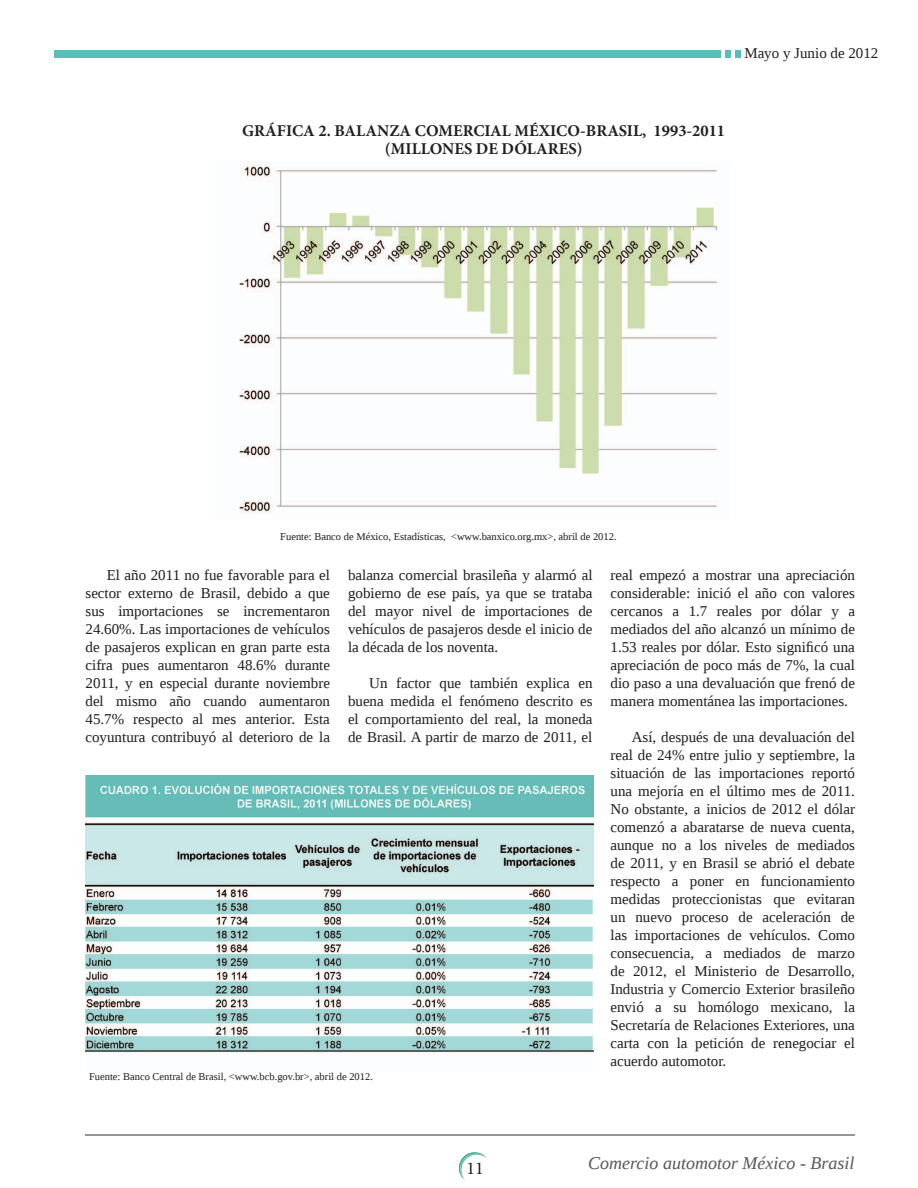
<style>
.page{position:relative;width:918px;height:1188px;background:#fff}
.page>*{position:absolute;margin:0;border:0;box-sizing:border-box;transform-origin:0 0}
.t1{font:italic 18px "Liberation Serif";color:#57585a}
.t2{font:18px "Minion Pro";color:#231f20}
.t3{font:700 16.5px/18px "Minion Pro";color:#231f20;text-align:center}
.t4{font:15px/18px "Liberation Serif";color:#231f20;text-align:justify}
.t5{font:10.5px "Liberation Serif";color:#231f20}
</style>
<div class="page">
<svg style="left:459px;top:1152px;width:28px;height:28px"></svg>
<hr style="left:85px;top:1134px;width:769px;height:2px;background:#939598">
<svg style="left:726px;top:50px;width:5px;height:7px"></svg>
<div style="left:735px;top:50px;width:6px;height:7px;background:#57beba"></div>
<div style="left:54px;top:50px;width:667px;height:7px;background:#57beba"></div>
<img style="left:239px;top:161px;width:479px;height:353px">
<img style="left:86px;top:776px;width:507px;height:277px">
<p class="t4" style="left:744px;top:44px;width:136px">Mayo y Junio de 2012</p>
<p class="t3" style="left:242px;top:122px;width:484px">GRÁFICA 2. BALANZA COMERCIAL MÉXICO-BRASIL, 1993-2011 (MILLONES DE DÓLARES)</p>
<p class="t5" style="left:280px;top:530px;width:338px">Fuente: Banco de México, Estadísticas, &lt;www.banxico.org.mx&gt;, abril de 2012.</p>
<p class="t4" style="left:86px;top:566px;width:246px;text-indent:21px">El año 2011 no fue favorable para el sector externo de Brasil, debido a que sus importaciones se incrementaron 24.60%. Las importaciones de vehículos de pasajeros explican en gran parte esta cifra pues aumentaron 48.6% durante 2011, y en especial durante noviembre del mismo año cuando aumentaron 45.7% respecto al mes anterior. Esta coyuntura contribuyó al deterioro de la</p>
<p class="t4" style="left:348px;top:566px;width:246px">balanza comercial brasileña y alarmó al gobierno de ese país, ya que se trataba del mayor nivel de importaciones de vehículos de pasajeros desde el inicio de la década de los noventa.</p>
<p class="t4" style="left:348px;top:674px;width:246px;text-indent:21px">Un factor que también explica en buena medida el fenómeno descrito es el comportamiento del real, la moneda de Brasil. A partir de marzo de 2011, el</p>
<p class="t5" style="left:89px;top:1069px;width:286px">Fuente: Banco Central de Brasil, &lt;www.bcb.gov.br&gt;, abril de 2012.</p>
<p class="t4" style="left:611px;top:566px;width:246px">real empezó a mostrar una apreciación considerable: inició el año con valores cercanos a 1.7 reales por dólar y a mediados del año alcanzó un mínimo de 1.53 reales por dólar. Esto significó una apreciación de poco más de 7%, la cual dio paso a una devaluación que frenó de manera momentánea las importaciones.</p>
<p class="t4" style="left:611px;top:728px;width:246px;text-indent:21px">Así, después de una devaluación del real de 24% entre julio y septiembre, la situación de las importaciones reportó una mejoría en el último mes de 2011.<br>No obstante, a inicios de 2012 el dólar comenzó a abaratarse de nueva cuenta, aunque no a los niveles de mediados de 2011, y en Brasil se abrió el debate respecto a poner en funcionamiento medidas proteccionistas que evitaran un nuevo proceso de aceleración de las importaciones de vehículos. Como consecuencia, a mediados de marzo de 2012, el Ministerio de Desarrollo, Industria y Comercio Exterior brasileño envió a su homólogo mexicano, la Secretaría de Relaciones Exteriores, una carta con la petición de renegociar el acuerdo automotor.</p>
<p class="t2" style="left:466px;top:1156px;width:19px">11</p>
<p class="t1" style="left:588px;top:1151px;width:268px">Comercio automotor México - Brasil</p>
</div>
